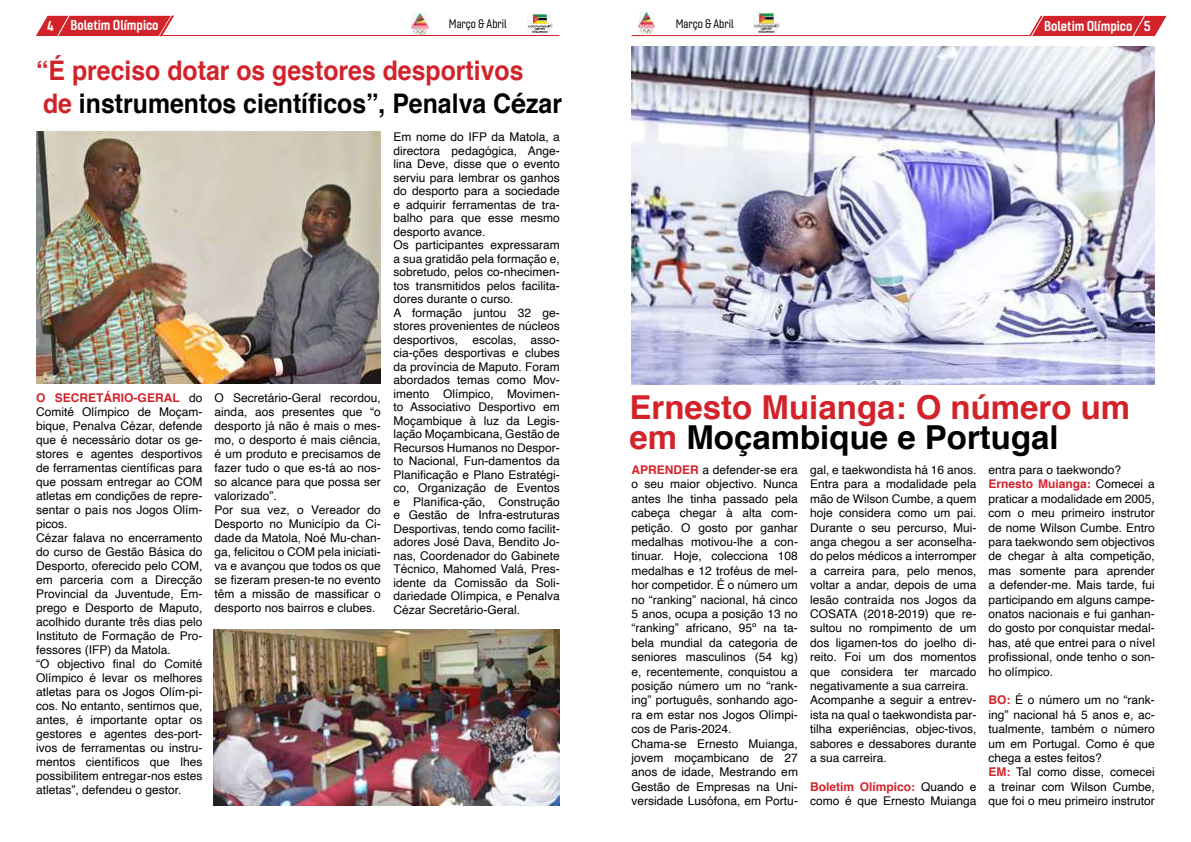
<style>
.page{position:relative;width:1191px;height:842px;background:#fff}
.page>*{position:absolute;margin:0;border:0;box-sizing:border-box;transform-origin:0 0}
.t1{font:700 33px/30px "Helvetica";color:#d2232a}
.t2{font:700 27px/32.4px "Helvetica";color:#d2232a;scale:.92 1}
.t3{font:14px "Gineso Soft Con Bol";color:#fff}
.t4{font:14px "Gineso Soft Nor Bol";color:#fff}
.t5{font:12px/14.4px "Helvetica";color:#000}
.t6{font:12px "Gineso Soft Con Reg";color:#000}
.s1{font-family:"Gineso Soft Nor Bol"}
.s2{color:#000}
.s3{font-weight:700;color:#d2232a}
</style>
<div class="page">
<hr style="left:159px;top:35px;width:400px;height:1px;background:#d2232a">
<hr style="left:631px;top:35px;width:401px;height:1px;background:#d2232a">
<img style="left:411px;top:13px;width:17px;height:21px">
<img style="left:638px;top:12px;width:17px;height:21px">
<img style="left:527px;top:13px;width:26px;height:21px">
<img style="left:753px;top:12px;width:26px;height:21px">
<svg style="left:1029px;top:15px;width:137px;height:22px;background:#d9494e"></svg>
<svg style="left:36px;top:15px;width:138px;height:22px;background:#d9484e"></svg>
<img style="left:631px;top:47px;width:524px;height:338px">
<img style="left:36px;top:132px;width:345px;height:252px">
<img style="left:214px;top:629px;width:346px;height:176px">
<p class="t3" style="left:70px;top:17px;width:90px">Boletim Olímpico</p>
<p class="t6" style="left:449px;top:17px;width:59px">Março &amp; Abril</p>
<p class="t6" style="left:676px;top:17px;width:59px">Março &amp; Abril</p>
<p class="t4" style="left:47px;top:18px;width:8px">4</p>
<p class="t3" style="left:1044px;top:18px;width:108px">Boletim Olímpico <span class="s1">5</span></p>
<h2 class="t2" style="left:36px;top:55px;width:573px">“É preciso dotar os gestores desportivos<br>de <span class="s2">instrumentos científicos”, Penalva Cézar</span></h2>
<p class="t5" style="left:36px;top:391px;width:168px;line-height:14px"><span class="s3">O SECRETÁRIO-GERAL</span> do<br>Comité Olímpico de Moçam&shy;bique, Penalva Cézar, defende que é necessário dotar os ge&shy;stores e agentes desportivos de ferramentas científicas para que possam entregar ao COM atletas em condições de repre&shy;sentar o país nos Jogos Olím&shy;picos.<br>Cézar falava no encerramento do curso de Gestão Básica do<br>Desporto, oferecido pelo COM, em parceria com a Direcção<br>Provincial da Juventude, Em&shy;prego e Desporto de Maputo, acolhido durante três dias pelo<br>Instituto de Formação de Pro&shy;fessores (IFP) da Matola.<br>“O objectivo final do Comité<br>Olímpico é levar os melhores atletas para os Jogos Olím-pi&shy;cos. No entanto, sentimos que, antes, é importante optar os gestores e agentes des-port&shy;ivos de ferramentas ou instru&shy;mentos científicos que lhes possibilitem entregar-nos estes atletas”, defendeu o gestor.</p>
<p class="t5" style="left:215px;top:391px;width:168px;line-height:14px">O Secretário-Geral recordou, ainda, aos presentes que “o desporto já não é mais o mes&shy;mo, o desporto é mais ciência, é um produto e precisamos de fazer tudo o que es-tá ao nos&shy;so alcance para que possa ser valorizado”.<br>Por sua vez, o Vereador do<br>Desporto no Município da Ci&shy;dade da Matola, Noé Mu-chan&shy;ga, felicitou o COM pela iniciati&shy;va e avançou que todos os que se fizeram presen-te no evento têm a missão de massificar o desporto nos bairros e clubes.</p>
<p class="t5" style="left:393px;top:131px;width:168px;line-height:13.5px">Em nome do IFP da Matola, a directora pedagógica, Ange&shy;lina Deve, disse que o evento serviu para lembrar os ganhos do desporto para a sociedade e adquirir ferramentas de tra&shy;balho para que esse mesmo desporto avance.<br>Os participantes expressaram a sua gratidão pela formação e, sobretudo, pelos co-nhecimen&shy;tos transmitidos pelos facilita&shy;dores durante o curso.<br>A formação juntou 32 ge&shy;stores provenientes de núcleos desportivos, escolas, asso&shy;cia-ções desportivas e clubes da província de Maputo. Foram abordados temas como Mov&shy;imento Olímpico, Movimen&shy;to Associativo Desportivo em<br>Moçambique à luz da Legis&shy;lação Moçambicana, Gestão de<br>Recursos Humanos no Despor&shy;to Nacional, Fun-damentos da<br>Planificação e Plano Estratégi&shy;co, Organização de Eventos e Planifica-ção, Construção e Gestão de Infra-estruturas<br>Desportivas, tendo como facilit&shy;adores José Dava, Bendito Jo&shy;nas, Coordenador do Gabinete<br>Técnico, Mahomed Valá, Pres&shy;idente da Comissão da Soli&shy;dariedade Olímpica, e Penalva<br>Cézar Secretário-Geral.</p>
<h1 class="t1" style="left:629px;top:393px;width:502px">Ernesto Muianga: O número um em <span class="s2">Moçambique e Portugal</span></h1>
<p class="t5" style="left:631px;top:463px;width:168px"><span class="s3">APRENDER</span> a defender-se era o seu maior objectivo. Nunca antes lhe tinha passado pela cabeça chegar à alta com&shy;petição. O gosto por ganhar medalhas motivou-lhe a con&shy;tinuar. Hoje, colecciona 108 medalhas e 12 troféus de mel&shy;hor competidor. É o número um no “ranking” nacional, há cinco<br>5 anos, ocupa a posição 13 no “ranking” africano, 95º na ta&shy;bela mundial da categoria de seniores masculinos (54 kg) e, recentemente, conquistou a posição número um no “rank&shy;ing” português, sonhando ago&shy;ra em estar nos Jogos Olímpi&shy;cos de Paris-2024.<br>Chama-se Ernesto Muianga, jovem moçambicano de 27 anos de idade, Mestrando em<br>Gestão de Empresas na Uni&shy;versidade Lusófona, em Portu-</p>
<p class="t5" style="left:810px;top:463px;width:168px">gal, e taekwondista há 16 anos.<br>Entra para a modalidade pela mão de Wilson Cumbe, a quem hoje considera como um pai.<br>Durante o seu percurso, Mui&shy;anga chegou a ser aconselha&shy;do pelos médicos a interromper a carreira para, pelo menos, voltar a andar, depois de uma lesão contraída nos Jogos da<br>COSATA (2018-2019) que re&shy;sultou no rompimento de um dos ligamen-tos do joelho di&shy;reito. Foi um dos momentos que considera ter marcado negativamente a sua carreira.<br>Acompanhe a seguir a entrev&shy;ista na qual o taekwondista par&shy;tilha experiências, objec-tivos, sabores e dessabores durante a sua carreira.</p>
<p class="t5" style="left:988px;top:463px;width:168px">entra para o taekwondo?<br><span class="s3">Ernesto Muianga:</span> Comecei a praticar a modalidade em 2005, com o meu primeiro instrutor de nome Wilson Cumbe. Entro para taekwondo sem objectivos de chegar à alta competição, mas somente para aprender a defender-me. Mais tarde, fui participando em alguns campe&shy;onatos nacionais e fui ganhan&shy;do gosto por conquistar medal&shy;has, até que entrei para o nível profissional, onde tenho o son&shy;ho olímpico.</p>
<p class="t5" style="left:988px;top:693px;width:168px"><span class="s3">BO:</span> É o número um no “rank&shy;ing” nacional há 5 anos e, ac&shy;tualmente, também o número um em Portugal. Como é que chega a estes feitos?<br><span class="s3">EM:</span> Tal como disse, comecei a treinar com Wilson Cumbe, que foi o meu primeiro instrutor</p>
<p class="t5" style="left:810px;top:780px;width:168px"><span class="s3">Boletim Olímpico:</span> Quando e como é que Ernesto Muianga</p>
</div>
